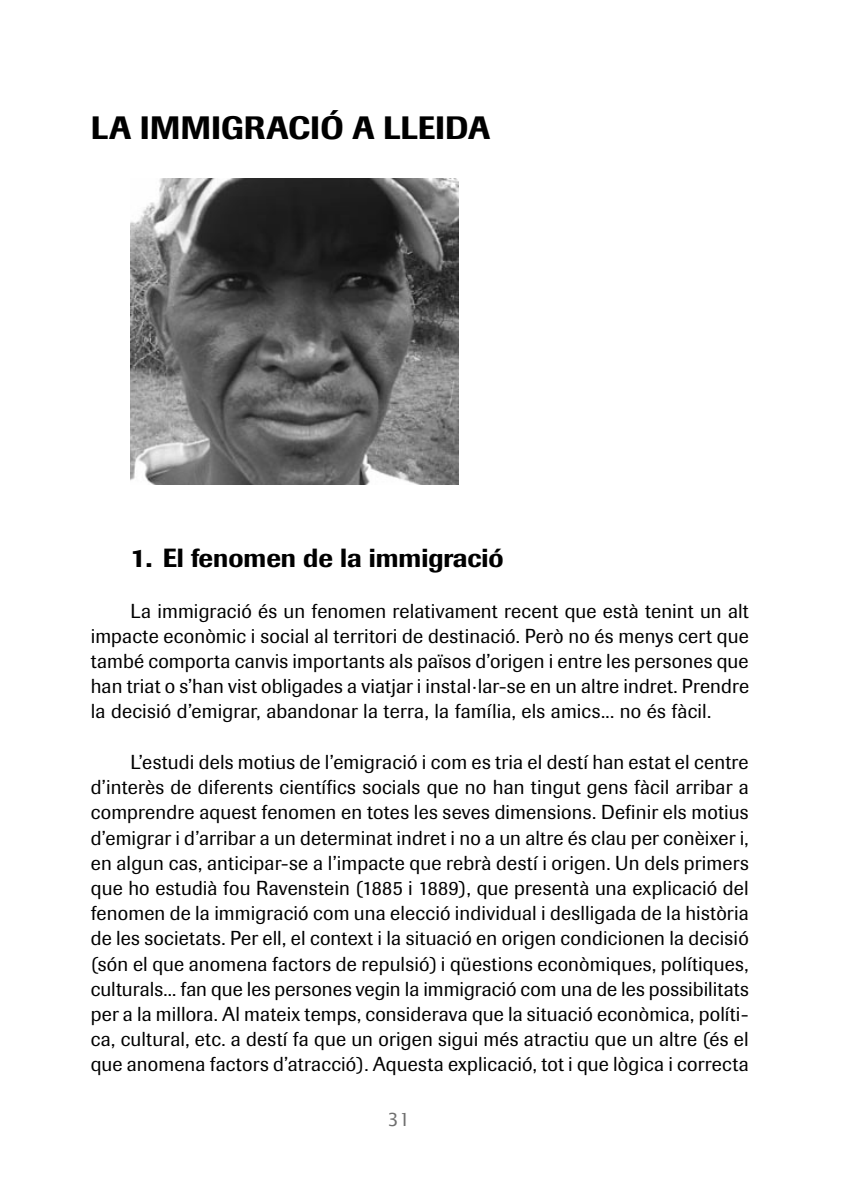
<style>
.page{position:relative;width:851px;height:1191px;background:#fff}
.page>*{position:absolute;margin:0;border:0;box-sizing:border-box;transform-origin:0 0}
.titol{font:500 32px "Imago";color:#000}
.subtítol{font:500 26px "Imago";color:#000}
.cos_de_texte{font:20px/25.2px "Imago";letter-spacing:.01em;color:#000;text-align:justify}
.t1{font:18px "Lucida Sans";color:#6f6f6f}
</style>
<div class="page">
<img style="left:130px;top:178px;width:328px;height:306px">
<p class="titol" style="left:91px;top:108px;width:400px">LA IMMIGRACIÓ A LLEIDA</p>
<p class="subtítol" style="left:130px;top:542px;width:374px">1. El fenomen de la immigració</p>
<p class="cos_de_texte" style="left:91px;top:598px;width:659px;text-indent:40px">La immigració és un fenomen relativament recent que està tenint un alt impacte econòmic i social al territori de destinació. Però no és menys cert que també comporta canvis importants als països d’origen i entre les persones que han triat o s’han vist obligades a viatjar i instal·lar-se en un altre indret. Prendre la decisió d’emigrar, abandonar la terra, la família, els amics... no és fàcil.</p>
<p class="cos_de_texte" style="left:91px;top:749px;width:659px;text-indent:40px">L’estudi dels motius de l’emigració i com es tria el destí han estat el centre d’interès de diferents científics socials que no han tingut gens fàcil arribar a comprendre aquest fenomen en totes les seves dimensions. Definir els motius d’emigrar i d’arribar a un determinat indret i no a un altre és clau per conèixer i, en algun cas, anticipar-se a l’impacte que rebrà destí i origen. Un dels primers que ho estudià fou Ravenstein (1885 i 1889), que presentà una explicació del fenomen de la immigració com una elecció individual i deslligada de la història de les societats. Per ell, el context i la situació en origen condicionen la decisió (són el que anomena factors de repulsió) i qüestions econòmiques, polítiques, culturals... fan que les persones vegin la immigració com una de les possibilitats per a la millora. Al mateix temps, considerava que la situació econòmica, políti&shy;ca, cultural, etc. a destí fa que un origen sigui més atractiu que un altre (és el que anomena factors d’atracció). Aquesta explicació, tot i que lògica i correcta</p>
<p class="t1" style="left:387px;top:1109px;width:24px">31</p>
</div>
